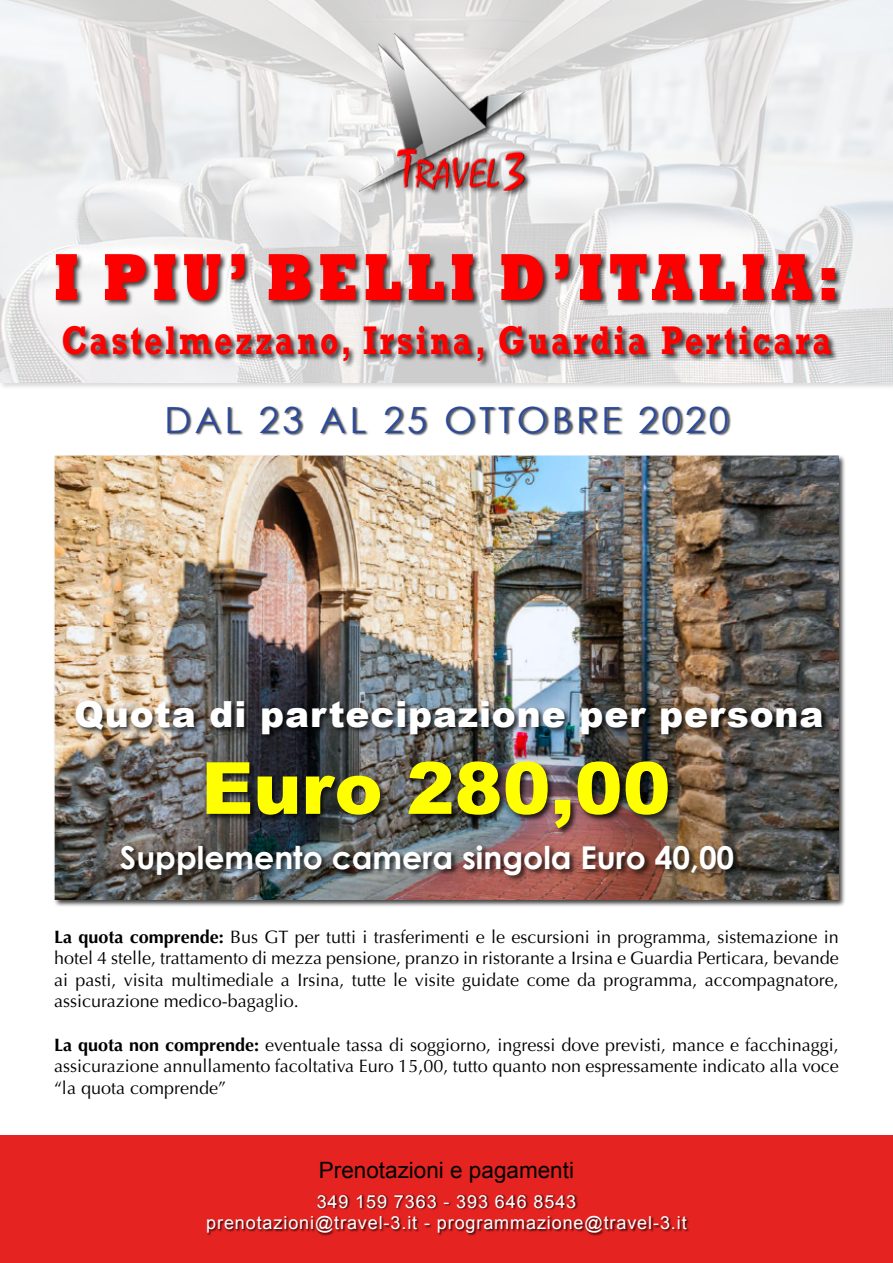
<style>
.page{position:relative;width:893px;height:1263px;background:#fff}
.page>*{position:absolute;margin:0;border:0;box-sizing:border-box;transform-origin:0 0}
.t1{font:900 72px "Arial";color:#ff0}
.t2{font:800 67.5px "Rockwell";letter-spacing:.1em;color:#f00;scale:.8 1}
.t3{font:700 37.5px "Rockwell";letter-spacing:.1em;color:#f00;scale:.8 1}
.t4{font:900 36px "Arial";letter-spacing:.025em;color:#fff}
.t5{font:36px "Century Gothic";letter-spacing:.1em;color:#2c4a9a}
.t6{font:700 31.5px "Century Gothic";color:#fff}
.t7{font:22.5px "Arial";color:#020203}
.t8{font:18px/21.6px "Optima";color:#000;text-align:justify}
.t9{font:18px/21.6px "Arial";letter-spacing:.05em;color:#fff;text-align:center}
.s1{font-weight:700}
</style>
<div class="page">
<div style="left:53px;top:454px;width:793px;height:453px;background:#000;opacity:.75"></div>
<img style="left:54px;top:455px;width:785px;height:445px">
<img style="left:0;top:0;width:893px;height:383px">
<div style="left:74px;top:700px;width:755px;height:136px;background:#000;opacity:.75"></div>
<div style="left:167px;top:406px;width:564px;height:30px;background:#000;opacity:.75"></div>
<img style="left:360px;top:34px;width:173px;height:169px">
<div style="left:54px;top:253px;width:788px;height:115px;background:#000;opacity:.75"></div>
<div style="left:120px;top:844px;width:621px;height:39px;background:#000;opacity:.75"></div>
<div style="left:0;top:1135px;width:893px;height:128px;background:#e52321"></div>
<div style="left:207px;top:1194px;width:482px;height:42px;background:#000;opacity:.75"></div>
<h2 class="t2" style="left:54px;top:238px;width:983px">I PIU’ BELLI D’ITALIA:</h2>
<h3 class="t3" style="left:61px;top:316px;width:964px">Castelmezzano, Irsina, Guardia Perticara</h3>
<h3 class="t5" style="left:164px;top:398px;width:566px">DAL 23 AL 25 OTTOBRE 2020</h3>
<h3 class="t4" style="left:74px;top:694px;width:751px">Quota di partecipazione per persona</h3>
<h1 class="t1" style="left:201px;top:748px;width:471px">Euro 280,00</h1>
<h3 class="t6" style="left:120px;top:837px;width:616px">Supplemento camera singola Euro 40,00</h3>
<p class="t8" style="left:54px;top:926px;width:786px"><span class="s1">La quota comprende:</span> Bus GT per tutti i trasferimenti e le escursioni in programma, sistemazione in hotel 4 stelle, trattamento di mezza pensione, pranzo in ristorante a Irsina e Guardia Perticara, bevande ai pasti, visita multimediale a Irsina, tutte le visite guidate come da programma, accompagnatore, assicurazione medico-bagaglio.</p>
<p class="t8" style="left:54px;top:1034px;width:786px"><span class="s1">La quota non comprende:</span> eventuale tassa di soggiorno, ingressi dove previsti, mance e facchinaggi, assicurazione annullamento facoltativa Euro 15,00, tutto quanto non espressamente indicato alla voce “la quota comprende”</p>
<p class="t7" style="left:319px;top:1156px;width:257px">Prenotazioni e pagamenti</p>
<p class="t9" style="left:206px;top:1191px;width:482px">349 159 7363 - 393 646 8543<br>prenotazioni@travel-3.it - programmazione@travel-3.it</p>
</div>
